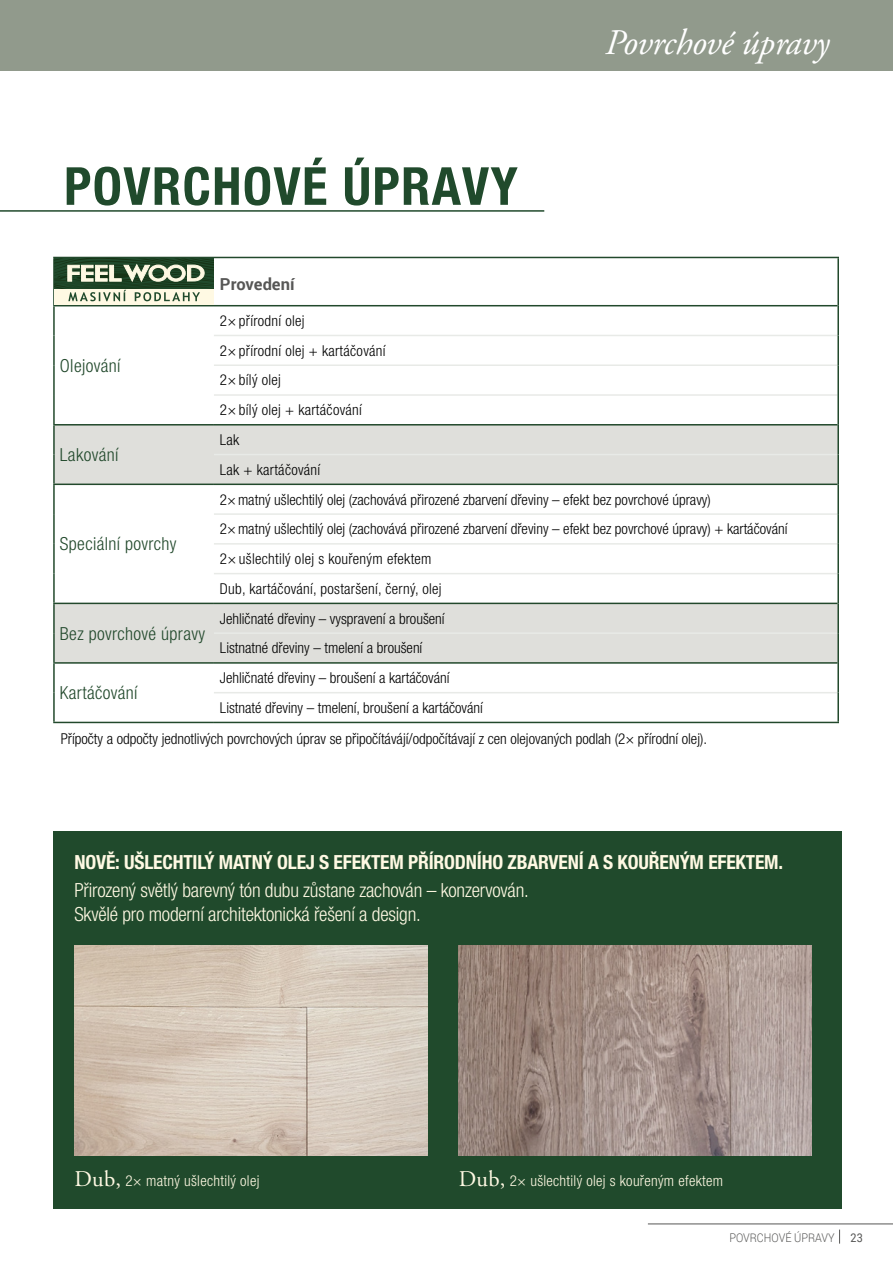
<style>
.page{position:relative;width:893px;height:1263px;background:#fff}
.page>*{position:absolute;margin:0;border:0;box-sizing:border-box;transform-origin:0 0}
.t1{font:700 condensed 52.5px "Helvetica Neue LT Pro";letter-spacing:.025em;color:#204a2c}
.t2{font:italic 36px "Adobe Garamond Pro";letter-spacing:-.01em;color:#fff}
.t3{font:300 condensed 19.5px/24px "Helvetica Neue LT Pro";letter-spacing:-.01em;color:#fff9e3}
.t4{font:700 condensed 19.5px "Helvetica Neue LT Pro";letter-spacing:-.01em;color:#fff9e3}
.t5{font:300 condensed 18px "Helvetica Neue LT Pro";letter-spacing:.02em;color:#22492c}
.t6{font:700 16.5px "Roboto";color:#575756}
.t7{font:300 condensed 15px/29.7px "Helvetica Neue LT Pro";color:#000}
.t8{font:300 condensed 15px/29.7px "Helvetica Neue LT Pro";letter-spacing:.02em;color:#000}
.t9{font:300 condensed 15px "Helvetica Neue LT Pro";letter-spacing:.02em;color:#fff9e3}
.t10{font:300 12px "Roboto";color:#575756;scale:.9 1}
.t11{font:12px "Roboto";color:#575756;scale:.9 1}
.s1{font-family:"Adobe Garamond Pro";font-weight:400;font-stretch:normal;font-size:22.5px}
</style>
<div class="page">
<div style="left:0;top:0;width:893px;height:71px;background:#919a8c"></div>
<svg style="left:55px;top:425px;width:782px;height:237px;fill:#e0e1dd"></svg>
<hr style="left:214px;top:305px;width:623px;height:1px;background:#22492c">
<hr style="left:214px;top:335px;width:623px;height:1px;background:#e8eae7">
<hr style="left:214px;top:364px;width:623px;height:2px;background:#e8eae7">
<hr style="left:214px;top:394px;width:623px;height:2px;background:#e8eae7">
<hr style="left:214px;top:454px;width:623px;height:1px;background:#e8eae7">
<hr style="left:214px;top:632px;width:623px;height:2px;background:#e8eae7">
<hr style="left:53px;top:305px;width:161px;height:1px;background:#22492c">
<hr style="left:53px;top:306px;width:2px;height:29px;background:#22492c">
<hr style="left:53px;top:335px;width:2px;height:30px;background:#22492c">
<hr style="left:53px;top:365px;width:2px;height:30px;background:#22492c">
<hr style="left:53px;top:395px;width:2px;height:29px;background:#22492c">
<hr style="left:53px;top:485px;width:2px;height:29px;background:#22492c">
<hr style="left:53px;top:514px;width:2px;height:30px;background:#22492c">
<hr style="left:53px;top:544px;width:2px;height:30px;background:#22492c">
<hr style="left:53px;top:574px;width:2px;height:29px;background:#22492c">
<hr style="left:53px;top:664px;width:2px;height:29px;background:#22492c">
<hr style="left:53px;top:693px;width:2px;height:29px;background:#22492c">
<hr style="left:53px;top:257px;width:161px;height:1px;background:#22492c">
<hr style="left:53px;top:258px;width:2px;height:47px;background:#22492c">
<hr style="left:214px;top:257px;width:625px;height:1px;background:#22492c">
<hr style="left:214px;top:513px;width:623px;height:2px;background:#e8eae7">
<hr style="left:214px;top:543px;width:623px;height:2px;background:#e8eae7">
<hr style="left:53px;top:424px;width:161px;height:1px;background:#22492c">
<hr style="left:53px;top:425px;width:2px;height:29px;background:#22492c">
<hr style="left:53px;top:454px;width:2px;height:30px;background:#22492c">
<hr style="left:53px;top:603px;width:161px;height:1px;background:#22492c">
<hr style="left:53px;top:604px;width:2px;height:29px;background:#22492c">
<hr style="left:53px;top:633px;width:2px;height:29px;background:#22492c">
<hr style="left:53px;top:722px;width:161px;height:1px;background:#22492c">
<hr style="left:214px;top:573px;width:623px;height:1px;background:#e8eae7">
<hr style="left:214px;top:692px;width:623px;height:1px;background:#e8eae7">
<hr style="left:837px;top:258px;width:2px;height:48px;background:#22492c">
<hr style="left:837px;top:306px;width:2px;height:29px;background:#22492c">
<hr style="left:837px;top:335px;width:2px;height:30px;background:#22492c">
<hr style="left:837px;top:365px;width:2px;height:30px;background:#22492c">
<hr style="left:837px;top:395px;width:2px;height:30px;background:#22492c">
<hr style="left:837px;top:425px;width:2px;height:29px;background:#22492c">
<hr style="left:837px;top:454px;width:2px;height:30px;background:#22492c">
<hr style="left:837px;top:484px;width:2px;height:30px;background:#22492c">
<hr style="left:837px;top:514px;width:2px;height:30px;background:#22492c">
<hr style="left:837px;top:544px;width:2px;height:30px;background:#22492c">
<hr style="left:837px;top:574px;width:2px;height:29px;background:#22492c">
<hr style="left:837px;top:603px;width:2px;height:30px;background:#22492c">
<hr style="left:837px;top:633px;width:2px;height:30px;background:#22492c">
<hr style="left:837px;top:663px;width:2px;height:30px;background:#22492c">
<hr style="left:837px;top:693px;width:2px;height:29px;background:#22492c">
<hr style="left:214px;top:424px;width:623px;height:1px;background:#22492c">
<hr style="left:214px;top:603px;width:623px;height:1px;background:#22492c">
<hr style="left:214px;top:722px;width:625px;height:1px;background:#22492c">
<hr style="left:53px;top:484px;width:161px;height:1px;background:#22492c">
<hr style="left:53px;top:662px;width:161px;height:2px;background:#22492c">
<hr style="left:214px;top:484px;width:623px;height:1px;background:#22492c">
<hr style="left:214px;top:662px;width:623px;height:2px;background:#22492c">
<div style="left:54px;top:289px;width:160px;height:16px;background:#fff9e3"></div>
<svg style="left:54px;top:258px;width:160px;height:43px"></svg>
<hr style="left:0;top:210px;width:544px;height:2px;background:#204a2c">
<div style="left:53px;top:832px;width:789px;height:377px;background:#204a2c"></div>
<img style="left:74px;top:945px;width:353px;height:211px">
<img style="left:459px;top:945px;width:353px;height:211px">
<svg style="left:839px;top:1229px;width:1px;height:14px"></svg>
<hr style="left:648px;top:1224px;width:245px;height:1px;background:#575756">
<h1 class="t1" style="left:64px;top:154px;width:455px">POVRCHOVÉ ÚPRAVY</h1>
<p class="t5" style="left:60px;top:355px;width:62px">Olejování</p>
<p class="t5" style="left:60px;top:444px;width:60px">Lakování</p>
<p class="t6" style="left:220px;top:273px;width:76px">Provedení</p>
<p class="t8" style="left:220px;top:306px;width:167px">2× přírodní olej<br>2× přírodní olej + kartáčování<br>2× bílý olej<br>2× bílý olej + kartáčování</p>
<p class="t8" style="left:220px;top:425px;width:102px">Lak<br>Lak + kartáčování</p>
<h2 class="t2" style="left:605px;top:21px;width:226px">Povrchové úpravy</h2>
<p class="t5" style="left:60px;top:534px;width:118px">Speciální povrchy</p>
<p class="t5" style="left:60px;top:623px;width:147px">Bez povrchové úpravy</p>
<p class="t7" style="left:220px;top:484px;width:569px">2×matný ušlechtilý olej (zachovává přirozené zbarvení dřeviny – efekt bez povrchové úpravy)<br>2×matný ušlechtilý olej (zachovává přirozené zbarvení dřeviny – efekt bez povrchové úpravy) + kartáčování 2× ušlechtilý olej s kouřeným efektem<br>Dub, kartáčování, postaršení, černý, olej</p>
<p class="t7" style="left:220px;top:603px;width:226px">Jehličnaté dřeviny – vyspravení a broušení<br>Listnatné dřeviny – tmelení a broušení</p>
<p class="t7" style="left:220px;top:663px;width:231px">Jehličnaté dřeviny – broušení a kartáčování</p>
<p class="t7" style="left:220px;top:693px;width:264px">Listnaté dřeviny – tmelení, broušení a kartáčování</p>
<p class="t7" style="left:61px;top:723px;width:648px">Přípočty a odpočty jednotlivých povrchových úprav se připočítávájí/odpočítávají z cen olejovaných podlah (2× přírodní olej).</p>
<p class="t5" style="left:60px;top:682px;width:79px">Kartáčování</p>
<h3 class="t4" style="left:74px;top:850px;width:710px">NOVĚ: UŠLECHTILÝ MATNÝ OLEJ S EFEKTEM PŘÍRODNÍHO ZBARVENÍ A S KOUŘENÝM EFEKTEM.</h3>
<h3 class="t3" style="left:74px;top:878px;width:456px">Přirozený světlý barevný tón dubu zůstane zachován – konzervován.<br>Skvělé pro moderní architektonická řešení a design.</h3>
<p class="t9" style="left:74px;top:1172px;width:186px"><span class="s1">Dub,</span> 2× matný ušlechtilý olej</p>
<p class="t9" style="left:459px;top:1172px;width:266px"><span class="s1">Dub,</span> 2× ušlechtilý olej s kouřeným efektem</p>
<p class="t10" style="left:729px;top:1229px;width:119px">POVRCHOVÉ ÚPRAVY</p>
<p class="t11" style="left:851px;top:1229px;width:15px">23</p>
</div>
